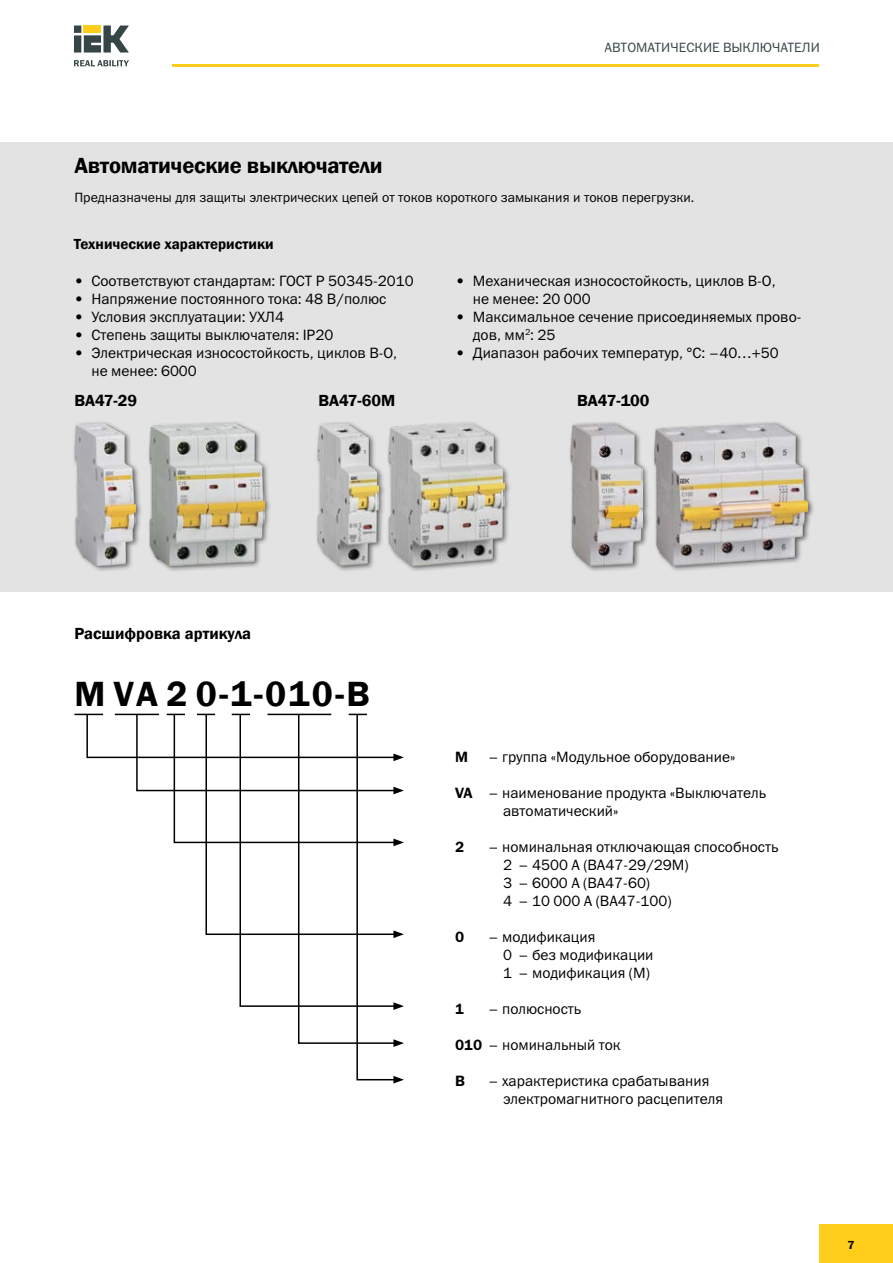
<style>
.page{position:relative;width:893px;height:1263px;background:#fff}
.page>*{position:absolute;margin:0;border:0;box-sizing:border-box;transform-origin:0 0}
.t1{font:600 36px "Franklin Gothic";color:#000}
.t2{font:600 22.5px "Franklin Gothic";letter-spacing:-.01em;color:#000}
.t3{font:600 16.5px "Franklin Gothic";color:#000}
.t4{font:15px/18px "Franklin Gothic Book C";color:#000}
.t5{font:600 15px "Franklin Gothic";color:#000}
.t6{font:15px "Franklin Gothic Demi C";color:#000}
.t7{font:13.5px "Franklin Gothic Book C";color:#000}
.t8{font:13.5px "Franklin Gothic Book C";color:#364647}
.t9{font:600 12px "Franklin Gothic";color:#000}
.s1{font-family:"Franklin Gothic Demi C"}
</style>
<div class="page">
<div style="left:819px;top:1225px;width:74px;height:38px;background:#ffcd1c"></div>
<hr style="left:172px;top:64px;width:647px;height:2px;background:#ffcd1c">
<svg style="left:74px;top:26px;width:55px;height:27px"></svg>
<svg style="left:74px;top:60px;width:55px;height:6px"></svg>
<div style="left:0;top:142px;width:893px;height:450px;background:#e3e3e3"></div>
<div style="left:72px;top:421px;width:71px;height:151px;background:#000;opacity:.58"></div>
<img style="left:74px;top:423px;width:61px;height:142px">
<div style="left:147px;top:421px;width:125px;height:151px;background:#000;opacity:.58"></div>
<img style="left:149px;top:423px;width:116px;height:142px">
<div style="left:652px;top:421px;width:163px;height:151px;background:#000;opacity:.58"></div>
<img style="left:655px;top:423px;width:153px;height:142px">
<svg style="left:74px;top:713px;width:330px;height:370px"></svg>
<div style="left:315px;top:421px;width:71px;height:151px;background:#000;opacity:.58"></div>
<img style="left:317px;top:423px;width:61px;height:142px">
<div style="left:568px;top:421px;width:82px;height:151px;background:#000;opacity:.58"></div>
<img style="left:571px;top:423px;width:72px;height:142px">
<div style="left:387px;top:421px;width:125px;height:151px;background:#000;opacity:.58"></div>
<img style="left:389px;top:423px;width:115px;height:142px">
<p class="t8" style="left:605px;top:40px;width:217px">АВТОМАТИЧЕСКИЕ ВЫКЛЮЧАТЕЛИ</p>
<h2 class="t2" style="left:74px;top:152px;width:310px">Автоматические выключатели</h2>
<p class="t7" style="left:74px;top:190px;width:622px">Предназначены для защиты электрических цепей от токов короткого замыкания и токов перегрузки.</p>
<p class="t5" style="left:74px;top:235px;width:201px">Технические характеристики</p>
<p class="t4" style="left:74px;top:272px;width:341px">• Соответствуют стандартам: ГОСТ Р 50345-2010</p>
<p class="t4" style="left:74px;top:290px;width:313px">• Напряжение постоянного тока: 48 В/полюс</p>
<p class="t4" style="left:74px;top:308px;width:211px">• Условия эксплуатации: УХЛ4</p>
<p class="t4" style="left:74px;top:326px;width:260px">• Степень защиты выключателя: IP20</p>
<p class="t4" style="left:91px;top:344px;width:307px;text-indent:-17px">• Электрическая износостойкость, циклов В-О, не менее: 6000</p>
<p class="t4" style="left:473px;top:272px;width:304px;text-indent:-17px">• Механическая износостойкость, циклов В-О, не менее: 20 000</p>
<p class="t4" style="left:473px;top:308px;width:330px;text-indent:-17px">• Максимальное сечение присоединяемых прово&shy;дов, мм<sup>2</sup>: 25</p>
<p class="t4" style="left:456px;top:344px;width:325px">• Диапазон рабочих температур, °С: –40…+50</p>
<p class="t3" style="left:74px;top:390px;width:64px">ВА47-29</p>
<p class="t3" style="left:318px;top:390px;width:78px">ВА47-60М</p>
<p class="t3" style="left:577px;top:390px;width:74px">ВА47-100</p>
<p class="t3" style="left:74px;top:623px;width:178px">Расшифровка артикула</p>
<h1 class="t1" style="left:74px;top:671px;width:297px">M VA 2 0-1-010-B</h1>
<p class="t6" style="left:455px;top:748px;width:14px">М</p>
<p class="t4" style="left:488px;top:747px;width:249px">– группа «Модульное оборудование»</p>
<p class="t4" style="left:503px;top:783px;width:265px;text-indent:-48px"><span class="s1">VA</span> – наименование продукта «Выключатель автоматический»</p>
<p class="t6" style="left:455px;top:838px;width:11px">2</p>
<p class="t4" style="left:503px;top:837px;width:277px;text-indent:-15px">– номинальная отключающая способность<br>2 – 4500 А (ВА47-29/29М)<br>3 – 6000 А (ВА47-60)<br>4 – 10 000 А (ВА47-100)</p>
<p class="t6" style="left:455px;top:928px;width:11px">0</p>
<p class="t4" style="left:503px;top:927px;width:152px;text-indent:-15px">– модификация<br>0 – без модификации<br>1 – модификация (М)</p>
<p class="t6" style="left:455px;top:1000px;width:11px">1</p>
<p class="t4" style="left:488px;top:999px;width:95px">– полюсность</p>
<p class="t4" style="left:455px;top:1035px;width:167px"><span class="s1">010</span> – номинальный ток</p>
<p class="t6" style="left:455px;top:1072px;width:12px">В</p>
<p class="t4" style="left:503px;top:1071px;width:222px;text-indent:-15px">– характеристика срабатывания электромагнитного расцепителя</p>
<p class="t9" style="left:848px;top:1237px;width:9px">7</p>
</div>
